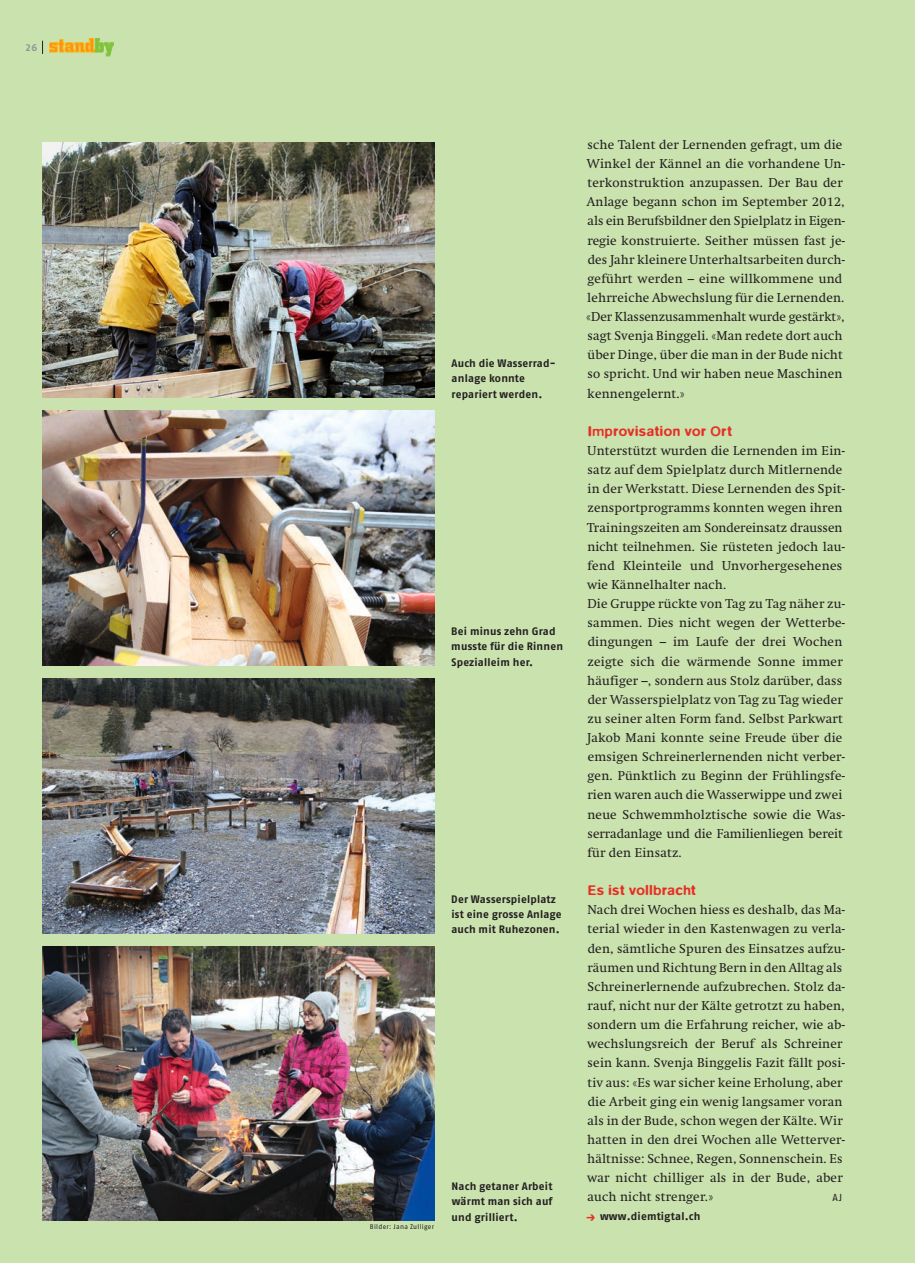
<style>
.page{position:relative;width:915px;height:1263px;background:#fff}
.page>*{position:absolute;margin:0;border:0;box-sizing:border-box;transform-origin:0 0}
.t1{font:500 14.25px "Blur OT";letter-spacing:.04em;color:#e53025}
.t2{font:12.75px/19.2px "Swift";letter-spacing:.02em;color:#231f20}
.t3{font:700 10.8px/15.3px "Fago OT";letter-spacing:.02em;color:#231f20}
.t4{font:700 10.2px "Fago OT";color:#939598}
.t5{font:10.2px "Fago OT";color:#231f20}
.t6{font:6.75px "Fago OT";letter-spacing:.045em;color:#231f20}
.s1{font-size:12px;color:#e53025}
</style>
<div class="page">
<hr style="left:914px;top:0;width:1px;height:1263px;background:#cae2ae">
<div style="left:0;top:0;width:914px;height:1263px;background:#cae2ae"></div>
<svg style="left:42px;top:41px;width:1px;height:13px"></svg>
<svg style="left:49px;top:38px;width:64px;height:18px"></svg>
<img style="left:43px;top:142px;width:391px;height:255px">
<img style="left:43px;top:678px;width:391px;height:255px">
<img style="left:43px;top:946px;width:391px;height:274px">
<img style="left:43px;top:410px;width:391px;height:255px">
<p class="t4" style="left:26px;top:41px;width:13px">26</p>
<p class="t3" style="left:451px;top:356px;width:104px">Auch die Wasserrad&shy;anlage konnte repariert werden.</p>
<p class="t3" style="left:451px;top:623px;width:113px">Bei minus zehn Grad musste für die Rinnen<br>Spezialleim her.</p>
<p class="t3" style="left:451px;top:891px;width:112px">Der Wasserspielplatz ist eine grosse Anlage auch mit Ruhezonen.</p>
<p class="t6" style="left:370px;top:1222px;width:66px">Bilder: Jana Zulliger</p>
<p class="t3" style="left:451px;top:1178px;width:102px;text-align:justify">Nach getaner Arbeit wärmt man sich auf und grilliert.</p>
<p class="t2" style="left:586px;top:135px;width:260px">sche Talent der Lernenden gefragt, um die Winkel der Kännel an die vorhandene Un&shy;terkonstruktion anzupassen. Der Bau der Anlage begann schon im September 2012, als ein Berufsbildner den Spielplatz in Eigen&shy;regie konstruierte. Seither müssen fast je&shy;des Jahr kleinere Unterhaltsarbeiten durch&shy;geführt werden – eine willkommene und lehrreiche Abwechslung für die Lernenden. «Der Klassenzusammenhalt wurde gestärkt», sagt Svenja Binggeli. «Man redete dort auch über Dinge, über die man in der Bude nicht so spricht. Und wir haben neue Maschinen kennengelernt.»</p>
<p class="t1" style="left:588px;top:423px;width:145px">Improvisation vor Ort</p>
<p class="t2" style="left:586px;top:441px;width:259px">Unterstützt wurden die Lernenden im Ein&shy;satz auf dem Spielplatz durch Mitlernende in der Werkstatt. Diese Lernenden des Spit&shy;zensportprogramms konnten wegen ihren Trainingszeiten am Sondereinsatz draussen nicht teilnehmen. Sie rüsteten jedoch lau&shy;fend Kleinteile und Unvorhergesehenes wie Kännelhalter nach.<br>Die Gruppe rückte von Tag zu Tag näher zu&shy;sammen. Dies nicht wegen der Wetterbe&shy;dingungen – im Laufe der drei Wochen zeigte sich die wärmende Sonne immer häufiger –, sondern aus Stolz darüber, dass der Wasserspielplatz von Tag zu Tag wieder zu seiner alten Form fand. Selbst Parkwart Jakob Mani konnte seine Freude über die emsigen Schreinerlernenden nicht verber&shy;gen. Pünktlich zu Beginn der Frühlingsfe&shy;rien waren auch die Wasserwippe und zwei neue Schwemmholztische sowie die Was&shy;serradanlage und die Familienliegen bereit für den Einsatz.</p>
<p class="t1" style="left:588px;top:882px;width:109px">Es ist vollbracht</p>
<p class="t2" style="left:586px;top:900px;width:259px">Nach drei Wochen hiess es deshalb, das Ma&shy;terial wieder in den Kastenwagen zu verla&shy;den, sämtliche Spuren des Einsatzes aufzu&shy;räumen und Richtung Bern in den Alltag als Schreinerlernende aufzubrechen. Stolz da&shy;rauf, nicht nur der Kälte getrotzt zu haben, sondern um die Erfahrung reicher, wie ab&shy;wechslungsreich der Beruf als Schreiner sein kann. Svenja Binggelis Fazit fällt posi&shy;tiv aus: «Es war sicher keine Erholung, aber die Arbeit ging ein wenig langsamer voran als in der Bude, schon wegen der Kälte. Wir hatten in den drei Wochen alle Wetterver&shy;hältnisse: Schnee, Regen, Sonnenschein. Es war nicht chilliger als in der Bude, aber auch nicht strenger.»</p>
<p class="t5" style="left:832px;top:1191px;width:11px">AJ</p>
<p class="t3" style="left:585px;top:1209px;width:116px"><span class="s1">→</span> www.diemtigtal.ch</p>
</div>
